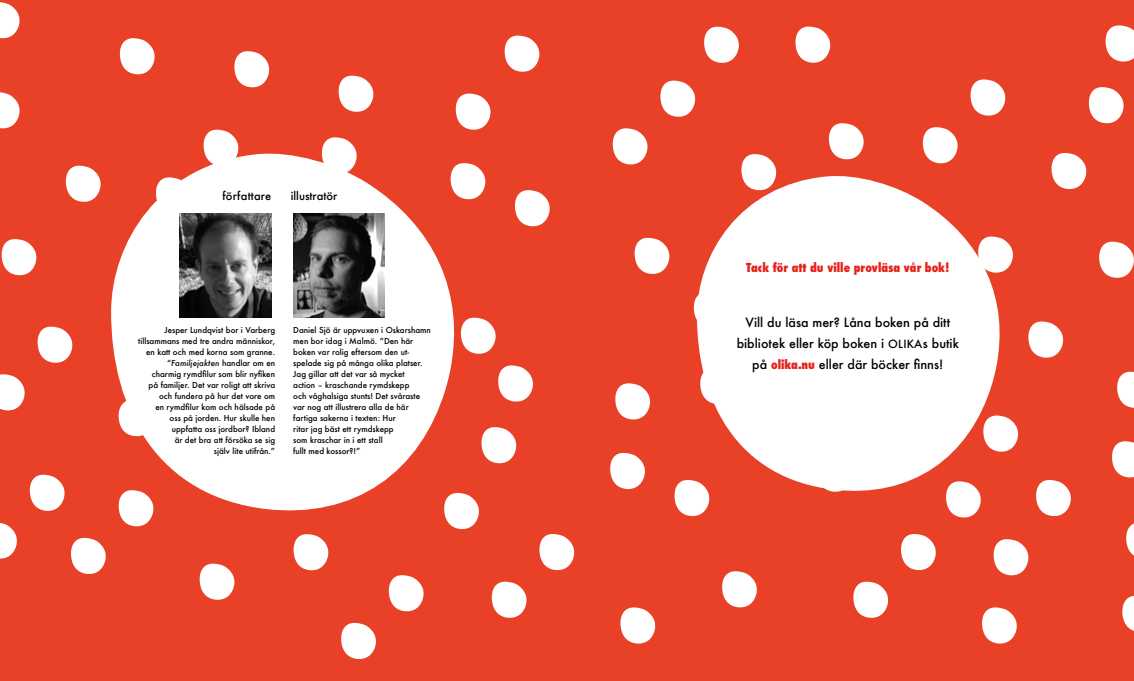
<style>
.page{position:relative;width:1134px;height:681px;background:#fff}
.page>*{position:absolute;margin:0;border:0;box-sizing:border-box;transform-origin:0 0}
.t1{font:500 12.5px/21px "Futura";color:#000;text-align:center}
.t2{font:800 condensed 12px "Futura";color:#e5231b}
.t3{font:500 11.1px "Futura";letter-spacing:.005em;color:#000}
.t4{font:500 8px/11px "Futura";color:#000}
.s1{font-style:italic}
.s2{font-size:11px}
.s3{font-weight:800;font-stretch:condensed;font-size:12px;color:#e5231b}
</style>
<div class="page">
<div style="left:0;top:0;width:1134px;height:680px;background:#e84127"></div>
<svg style="left:694px;top:296px;width:3px;height:24px"></svg>
<svg style="left:461px;top:317px;width:35px;height:36px"></svg>
<svg style="left:515px;top:190px;width:35px;height:36px"></svg>
<svg style="left:204px;top:130px;width:34px;height:23px"></svg>
<svg style="left:339px;top:76px;width:34px;height:36px"></svg>
<svg style="left:322px;top:137px;width:35px;height:16px"></svg>
<svg style="left:456px;top:93px;width:34px;height:37px"></svg>
<svg style="left:454px;top:163px;width:31px;height:36px"></svg>
<svg style="left:505px;top:36px;width:34px;height:36px"></svg>
<svg style="left:613px;top:128px;width:34px;height:36px"></svg>
<svg style="left:660px;top:81px;width:35px;height:36px"></svg>
<svg style="left:741px;top:154px;width:35px;height:22px"></svg>
<svg style="left:795px;top:27px;width:35px;height:36px"></svg>
<svg style="left:853px;top:581px;width:35px;height:36px"></svg>
<svg style="left:901px;top:534px;width:35px;height:36px"></svg>
<svg style="left:982px;top:607px;width:35px;height:36px"></svg>
<svg style="left:1036px;top:480px;width:35px;height:36px"></svg>
<svg style="left:492px;top:581px;width:34px;height:36px"></svg>
<svg style="left:539px;top:534px;width:35px;height:36px"></svg>
<svg style="left:620px;top:607px;width:35px;height:36px"></svg>
<svg style="left:674px;top:480px;width:35px;height:36px"></svg>
<svg style="left:444px;top:493px;width:35px;height:36px"></svg>
<svg style="left:498px;top:365px;width:35px;height:36px"></svg>
<svg style="left:481px;top:427px;width:35px;height:36px"></svg>
<svg style="left:615px;top:383px;width:35px;height:36px"></svg>
<svg style="left:610px;top:452px;width:35px;height:37px"></svg>
<svg style="left:635px;top:238px;width:34px;height:36px"></svg>
<svg style="left:999px;top:237px;width:14px;height:35px"></svg>
<svg style="left:71px;top:537px;width:35px;height:36px"></svg>
<svg style="left:119px;top:510px;width:34px;height:16px"></svg>
<svg style="left:200px;top:563px;width:34px;height:36px"></svg>
<svg style="left:0;top:374px;width:25px;height:36px"></svg>
<svg style="left:38px;top:326px;width:34px;height:36px"></svg>
<svg style="left:0;top:92px;width:20px;height:36px"></svg>
<svg style="left:66px;top:166px;width:35px;height:36px"></svg>
<svg style="left:120px;top:38px;width:35px;height:36px"></svg>
<svg style="left:0;top:2px;width:20px;height:36px"></svg>
<svg style="left:1099px;top:241px;width:35px;height:37px"></svg>
<svg style="left:923px;top:127px;width:34px;height:36px"></svg>
<svg style="left:970px;top:79px;width:35px;height:36px"></svg>
<svg style="left:1051px;top:153px;width:35px;height:36px"></svg>
<svg style="left:1105px;top:25px;width:29px;height:36px"></svg>
<svg style="left:1089px;top:87px;width:34px;height:36px"></svg>
<svg style="left:994px;top:539px;width:34px;height:36px"></svg>
<svg style="left:1126px;top:523px;width:8px;height:33px"></svg>
<svg style="left:1122px;top:596px;width:12px;height:35px"></svg>
<svg style="left:827px;top:490px;width:25px;height:1px"></svg>
<svg style="left:946px;top:490px;width:35px;height:27px"></svg>
<svg style="left:1028px;top:321px;width:35px;height:36px"></svg>
<svg style="left:999px;top:415px;width:19px;height:36px"></svg>
<svg style="left:1117px;top:371px;width:17px;height:36px"></svg>
<svg style="left:1112px;top:441px;width:22px;height:36px"></svg>
<svg style="left:722px;top:571px;width:35px;height:36px"></svg>
<svg style="left:341px;top:622px;width:35px;height:36px"></svg>
<svg style="left:389px;top:575px;width:35px;height:36px"></svg>
<svg style="left:294px;top:534px;width:34px;height:36px"></svg>
<svg style="left:0;top:523px;width:17px;height:35px"></svg>
<svg style="left:30px;top:474px;width:35px;height:36px"></svg>
<svg style="left:829px;top:123px;width:35px;height:36px"></svg>
<svg style="left:704px;top:27px;width:35px;height:36px"></svg>
<svg style="left:234px;top:51px;width:35px;height:36px"></svg>
<svg style="left:2px;top:239px;width:34px;height:36px"></svg>
<svg style="left:111px;top:153px;width:343px;height:357px;fill:#fff"></svg>
<img style="left:293px;top:214px;width:92px;height:103px">
<img style="left:180px;top:214px;width:91px;height:103px">
<svg style="left:697px;top:176px;width:302px;height:314px;fill:#fff"></svg>
<h3 class="t3" style="left:222px;top:188px;width:50px">författare</h3>
<h3 class="t3" style="left:291px;top:188px;width:48px">illustratör</h3>
<p class="t4" style="left:138px;top:324px;width:138px;text-align:right">Jesper Lundqvist bor i Varberg tillsammans med tre andra människor, en katt och med korna som granne. “<span class="s1">Familjejakten</span> handlar om en charmig rymdfilur som blir nyfiken<br>på familjer. Det var roligt att skriva och fundera på hur det vore om<br>en rymdfilur kom och hälsade på<br>oss på jorden. Hur skulle hen uppfatta oss jordbor? Ibland<br>är det bra att försöka se sig<br>själv lite utifrån.”</p>
<p class="t4" style="left:293px;top:324px;width:139px">Daniel Sjö är uppvuxen i Oskarshamn men bor idag i Malmö. “Den här boken var rolig eftersom den ut&shy;spelade sig på många olika platser.<br>Jag gillar att det var så mycket<br>action – kraschande rymdskepp<br>och våghalsiga stunts! Det svåraste var nog att illustrera alla de här fartiga sakerna i texten: Hur<br>ritar jag bäst ett rymdskepp<br>som kraschar in i ett stall<br>fullt med kossor?!”</p>
<h2 class="t2" style="left:746px;top:259px;width:205px">Tack för att du ville provläsa vår bok!</h2>
<h1 class="t1" style="left:737px;top:311px;width:224px">Vill du läsa mer? Låna boken på ditt bibliotek eller köp boken i <span class="s2">OLIKA</span>s butik på <span class="s3">olika.nu</span> eller där böcker finns!</h1>
</div>
